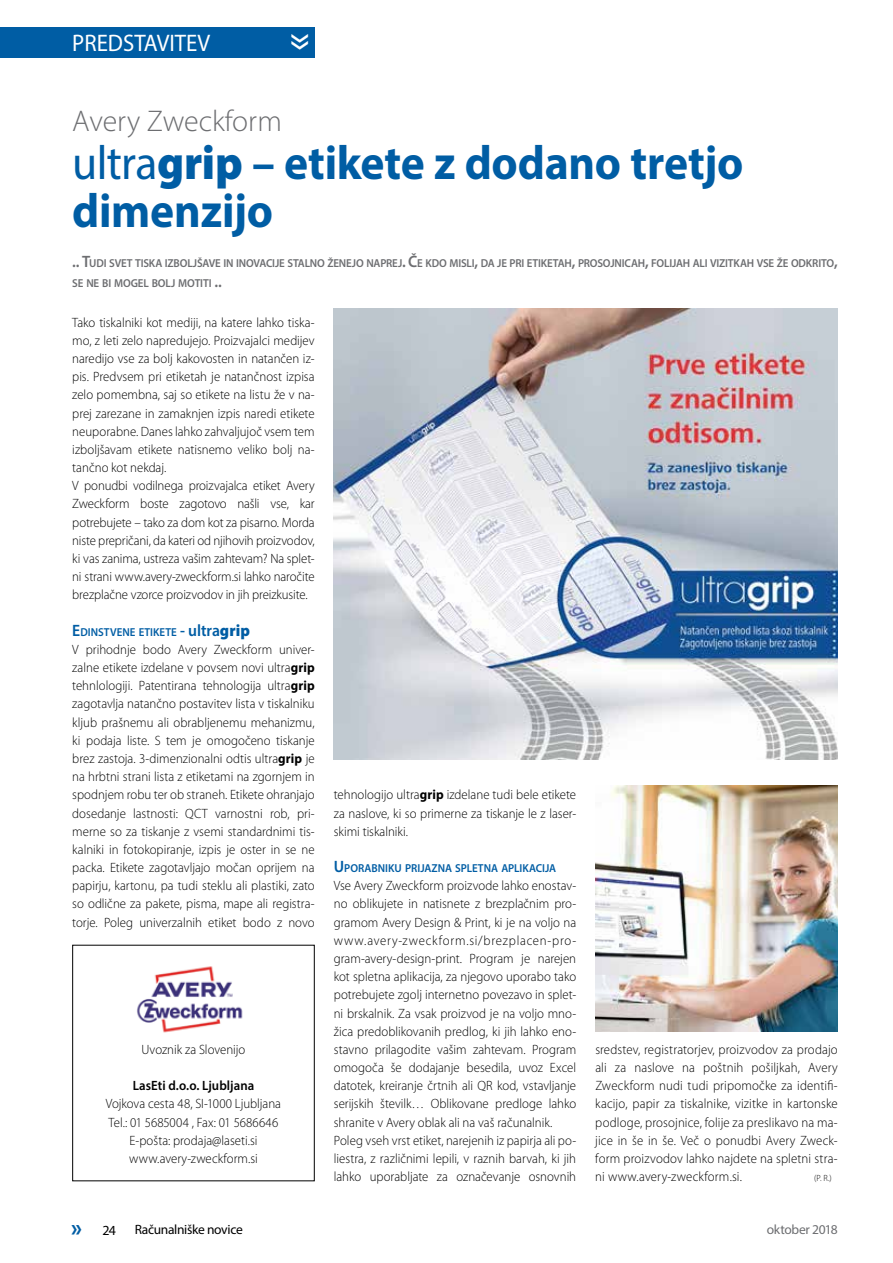
<style>
.page{position:relative;width:893px;height:1263px;background:#fff}
.page>*{position:absolute;margin:0;border:0;box-sizing:border-box;transform-origin:0 0}
.t1{font:700 48px/48px "Myriad Pro";letter-spacing:-.005em;color:#005da4;scale:.95 1}
.t2{font:45px "Myriad Pro";color:#fff;scale:.95 1}
.t3{font:300 30px "Myriad Pro";color:#6d6e71}
.t4{font:700 24.75px "Myriad Pro";color:#005da4;scale:.95 1}
.t5{font:24px "Myriad Pro";color:#fff;scale:.95 1}
.t6{font:13.95px "Myriad Pro";color:#000}
.t7{font:300 13.5px/18.1px "Myriad Pro";color:#000;text-align:justify;scale:.95 1}
.t8{font:600 13.5px "Myriad Pro";letter-spacing:.005em;color:#000;scale:.95 1}
.t9{font:13.5px "Myriad Pro";letter-spacing:-.025em;color:#000}
.t10{font:13.5px "Myriad Pro";letter-spacing:-.02em;color:#6d6e71}
.t11{font:600 11.55px/19.8px "Myriad Pro";letter-spacing:-.015em;color:#6d6e71;scale:.95 1}
.t12{font:600 11.55px "Myriad Pro";color:#005da4;scale:.95 1}
.t13{font:300 9px "Myriad Pro";color:#000;scale:.95 1}
.s1{font-weight:400}
.s2{font-weight:900}
.s3{font-size:16.5px}
.s4{font-weight:900;font-size:16.5px}
.s5{font-weight:700}
</style>
<div class="page">
<div style="left:0;top:27px;width:315px;height:31px;background:#005da4"></div>
<img style="left:595px;top:785px;width:243px;height:247px">
<img style="left:334px;top:308px;width:503px;height:451px">
<img style="left:137px;top:966px;width:106px;height:67px">
<h3 class="t5" style="left:72px;top:29px;width:147px">PREDSTAVITEV</h3>
<h2 class="t2" style="left:331px;top:33px;width:20px;rotate:90deg">»</h2>
<h3 class="t3" style="left:72px;top:103px;width:211px">Avery Zweckform</h3>
<h1 class="t1" style="left:72px;top:137px;width:708px"><span class="s1">ultra</span><span class="s2">grip</span> – etikete z dodano tretjo dimenzijo</h1>
<p class="t11" style="left:72px;top:253px;width:807px"><span class="s3">.. T</span>UDI SVET TISKA IZBOLJŠAVE IN INOVACIJE STALNO ŽENEJO NAPREJ<span class="s3">. Č</span>E KDO MISLI<span class="s3">,</span> DA JE PRI ETIKETAH<span class="s3">,</span> PROSOJNICAH<span class="s3">,</span> FOLIJAH ALI VIZITKAH VSE ŽE ODKRITO<span class="s3">,<br></span>SE NE BI MOGEL BOLJ MOTITI <span class="s3">..</span></p>
<p class="t7" style="left:72px;top:313px;width:257px;text-align:left">Tako tiskalniki kot mediji, na katere lahko tiska&shy;mo, z leti zelo napredujejo. Proizvajalci medijev naredijo vse za bolj kakovosten in natančen iz&shy;pis. Predvsem pri etiketah je natančnost izpisa zelo pomembna, saj so etikete na listu že v na&shy;prej zarezane in zamaknjen izpis naredi etikete neuporabne. Danes lahko zahvaljujoč vsem tem izboljšavam etikete natisnemo veliko bolj na&shy;tančno kot nekdaj.<br>V ponudbi vodilnega proizvajalca etiket Avery Zweckform boste zagotovo našli vse, kar potrebujete – tako za dom kot za pisarno. Morda niste prepričani, da kateri od njihovih proizvodov, ki vas zanima, ustreza vašim zahtevam? Na splet&shy;ni strani www.avery-zweckform.si lahko naročite brezplačne vzorce proizvodov in jih preizkusite.</p>
<p class="t12" style="left:72px;top:624px;width:188px"><span class="s3">E</span>DINSTVENE ETIKETE <span class="s3">-</span> <span class="s3">ultra</span><span class="s4">grip</span></p>
<p class="t7" style="left:72px;top:640px;width:257px">V prihodnje bodo Avery Zweckform univer&shy;zalne etikete izdelane v povsem novi ultra<span class="s5">grip </span>tehnlologiji. Patentirana tehnologija ultra<span class="s5">grip </span>zagotavlja natančno postavitev lista v tiskalniku kljub prašnemu ali obrabljenemu mehanizmu, ki podaja liste. S tem je omogočeno tiskanje brez zastoja. 3-dimenzionalni odtis ultra<span class="s5">grip</span> je na hrbtni strani lista z etiketami na zgornjem in spodnjem robu ter ob straneh. Etikete ohranjajo dosedanje lastnosti: QCT varnostni rob, pri&shy;merne so za tiskanje z vsemi standardnimi tis&shy;kalniki in fotokopiranje, izpis je oster in se ne packa. Etikete zagotavljajo močan oprijem na papirju, kartonu, pa tudi steklu ali plastiki, zato so odlične za pakete, pisma, mape ali registra&shy;torje. Poleg univerzalnih etiket bodo z novo</p>
<p class="t7" style="left:142px;top:1040px;width:111px">Uvoznik za Slovenijo</p>
<p class="t8" style="left:133px;top:1077px;width:129px">LasEti d.o.o. Ljubljana</p>
<p class="t7" style="left:106px;top:1095px;width:186px;text-align:center">Vojkova cesta 48, SI-1000 Ljubljana<br>Tel.: 01 5685004 , Fax: 01 5686646<br>E-pošta: prodaja@laseti.si www.avery-zweckform.si</p>
<p class="t7" style="left:334px;top:786px;width:257px">tehnologijo ultra<span class="s5">grip</span> izdelane tudi bele etikete za naslove, ki so primerne za tiskanje le z laser&shy;skimi tiskalniki.</p>
<p class="t12" style="left:334px;top:861px;width:236px"><span class="s3">U</span> PORABNIKU PRIJAZNA SPLETNA APLIKACIJA</p>
<p class="t7" style="left:334px;top:876px;width:257px;text-align:left">Vse Avery Zweckform proizvode lahko enostav&shy;no oblikujete in natisnete z brezplačnim pro&shy;gramom Avery Design &amp; Print, ki je na voljo na www.avery-zweckform.si/brezplacen-pro&shy;gram-avery-design-print. Program je narejen kot spletna aplikacija, za njegovo uporabo tako potrebujete zgolj internetno povezavo in splet&shy;ni brskalnik. Za vsak proizvod je na voljo mno&shy;žica predoblikovanih predlog, ki jih lahko eno&shy;stavno prilagodite vašim zahtevam. Program omogoča še dodajanje besedila, uvoz Excel datotek, kreiranje črtnih ali QR kod, vstavljanje serijskih številk… Oblikovane predloge lahko shranite v Avery oblak ali na vaš računalnik.<br>Poleg vseh vrst etiket, narejenih iz papirja ali po&shy;liestra, z različnimi lepili, v raznih barvah, ki jih lahko uporabljate za označevanje osnovnih</p>
<p class="t7" style="left:595px;top:1040px;width:257px">sredstev, registratorjev, proizvodov za prodajo ali za naslove na poštnih pošiljkah, Avery Zweckform nudi tudi pripomočke za identifi&shy;kacijo, papir za tiskalnike, vizitke in kartonske podloge, prosojnice, folije za preslikavo na ma&shy;jice in še in še. Več o ponudbi Avery Zweck&shy;form proizvodov lahko najdete na spletni stra&shy;ni www.avery-zweckform.si.</p>
<p class="t13" style="left:814px;top:1173px;width:20px">(P. R.)</p>
<h3 class="t4" style="left:71px;top:1211px;width:13px">»</h3>
<p class="t6" style="left:103px;top:1221px;width:15px">24</p>
<p class="t9" style="left:135px;top:1221px;width:109px">Računalniške novice</p>
<p class="t10" style="left:767px;top:1221px;width:72px">oktober 2018</p>
</div>
